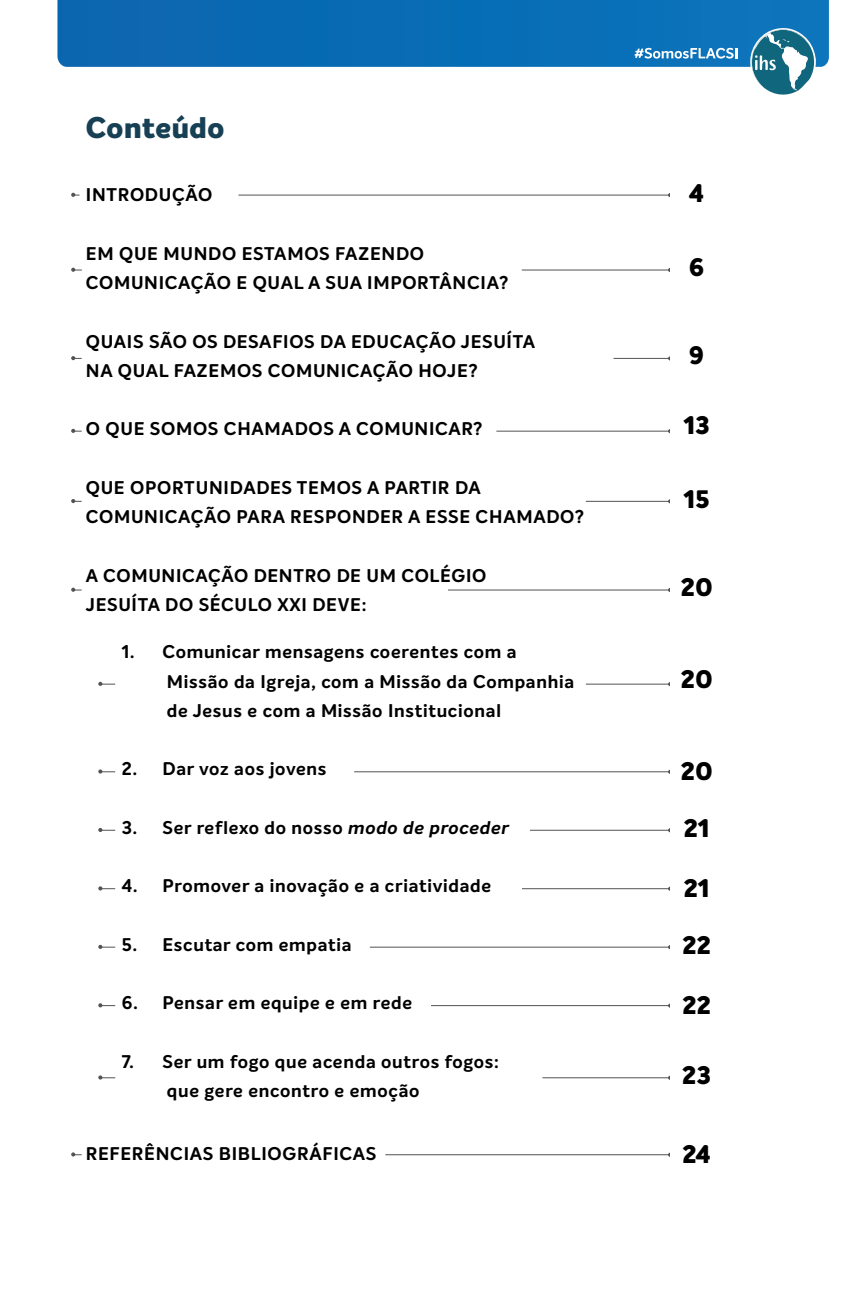
<style>
.page{position:relative;width:862px;height:1308px;background:#fff}
.page>*{position:absolute;margin:0;border:0;box-sizing:border-box;transform-origin:0 0}
.t1{font:800 29.25px "Intelo";letter-spacing:.02em;color:#174054}
.t2{font:800 24.75px "Intelo";letter-spacing:.02em;color:#000}
.t3{font:700 18px/29.2px "Intelo";letter-spacing:.04em;color:#000}
.s1{font-style:italic}
</style>
<div class="page">
<hr style="left:74px;top:358px;width:610px;height:1px;background:#535353">
<hr style="left:74px;top:431px;width:610px;height:1px;background:#535353">
<hr style="left:74px;top:501px;width:610px;height:1px;background:#535353">
<hr style="left:74px;top:589px;width:610px;height:1px;background:#535353">
<hr style="left:101px;top:683px;width:586px;height:1px;background:#535353">
<hr style="left:101px;top:771px;width:586px;height:1px;background:#535353">
<hr style="left:101px;top:830px;width:586px;height:1px;background:#535353">
<hr style="left:101px;top:888px;width:586px;height:1px;background:#535353">
<hr style="left:101px;top:946px;width:586px;height:1px;background:#535353">
<hr style="left:101px;top:1005px;width:586px;height:1px;background:#535353">
<hr style="left:101px;top:1077px;width:586px;height:1px;background:#535353">
<hr style="left:74px;top:1154px;width:610px;height:1px;background:#535353">
<hr style="left:74px;top:270px;width:610px;height:1px;background:#535353">
<hr style="left:74px;top:195px;width:610px;height:1px;background:#535353">
<div style="left:57px;top:0;width:771px;height:67px;background:#096cb5"></div>
<svg style="left:749px;top:27px;width:66px;height:68px"></svg>
<svg style="left:634px;top:48px;width:102px;height:11px"></svg>
<svg style="left:71px;top:356px;width:4px;height:4px"></svg>
<svg style="left:71px;top:429px;width:4px;height:4px"></svg>
<svg style="left:71px;top:499px;width:4px;height:4px"></svg>
<svg style="left:71px;top:587px;width:4px;height:5px"></svg>
<svg style="left:98px;top:682px;width:4px;height:4px"></svg>
<svg style="left:98px;top:769px;width:4px;height:4px"></svg>
<svg style="left:98px;top:828px;width:4px;height:4px"></svg>
<svg style="left:98px;top:886px;width:4px;height:4px"></svg>
<svg style="left:98px;top:944px;width:4px;height:5px"></svg>
<svg style="left:98px;top:1003px;width:4px;height:4px"></svg>
<svg style="left:98px;top:1075px;width:4px;height:4px"></svg>
<svg style="left:71px;top:1152px;width:4px;height:4px"></svg>
<svg style="left:71px;top:268px;width:4px;height:4px"></svg>
<svg style="left:71px;top:193px;width:4px;height:4px"></svg>
<div style="left:669px;top:183px;width:53px;height:1111px;background:#fff"></div>
<div style="left:79px;top:182px;width:159px;height:25px;background:#fff;border-radius:13px"></div>
<div style="left:82px;top:259px;width:439px;height:26px;background:#fff;border-radius:13px"></div>
<div style="left:82px;top:330px;width:531px;height:55px;background:#fff;border-radius:20px"></div>
<div style="left:82px;top:410px;width:414px;height:45px;background:#fff;border-radius:20px"></div>
<div style="left:82px;top:481px;width:503px;height:44px;background:#fff;border-radius:20px"></div>
<div style="left:82px;top:569px;width:365px;height:45px;background:#fff;border-radius:20px"></div>
<div style="left:115px;top:663px;width:470px;height:45px;background:#fff;border-radius:20px"></div>
<div style="left:115px;top:751px;width:239px;height:45px;background:#fff;border-radius:20px"></div>
<div style="left:115px;top:809px;width:414px;height:45px;background:#fff;border-radius:20px"></div>
<div style="left:115px;top:868px;width:406px;height:44px;background:#fff;border-radius:20px"></div>
<div style="left:115px;top:926px;width:254px;height:45px;background:#fff;border-radius:20px"></div>
<div style="left:115px;top:985px;width:316px;height:44px;background:#fff;border-radius:20px"></div>
<div style="left:115px;top:1057px;width:427px;height:44px;background:#fff;border-radius:20px"></div>
<div style="left:82px;top:1134px;width:303px;height:44px;background:#fff;border-radius:20px"></div>
<h1 class="t1" style="left:86px;top:109px;width:140px">Conteúdo</h1>
<p class="t3" style="left:86px;top:181px;width:128px">INTRODUÇÃO</p>
<p class="t3" style="left:86px;top:239px;width:424px">EM QUE MUNDO ESTAMOS FAZENDO<br>COMUNICAÇÃO E QUAL A SUA IMPORTÂNCIA?</p>
<p class="t3" style="left:86px;top:327px;width:450px">QUAIS SÃO OS DESAFIOS DA EDUCAÇÃO JESUÍTA<br>NA QUAL FAZEMOS COMUNICAÇÃO HOJE?</p>
<p class="t3" style="left:86px;top:415px;width:398px">O QUE SOMOS CHAMADOS A COMUNICAR?</p>
<p class="t3" style="left:86px;top:473px;width:499px">QUE OPORTUNIDADES TEMOS A PARTIR DA<br>COMUNICAÇÃO PARA RESPONDER A ESSE CHAMADO?</p>
<p class="t3" style="left:86px;top:561px;width:402px">A COMUNICAÇÃO DENTRO DE UM COLÉGIO<br>JESUÍTA DO SÉCULO XXI DEVE:</p>
<p class="t3" style="left:167px;top:637px;width:408px;text-indent:-45px">1. Comunicar mensagens coerentes com a<br>Missão da Igreja, com a Missão da Companhia de Jesus e com a Missão Institucional</p>
<p class="t3" style="left:122px;top:754px;width:206px">2. Dar voz aos jovens</p>
<p class="t3" style="left:122px;top:813px;width:388px">3. Ser reflexo do nosso <span class="s1">modo de proceder</span></p>
<p class="t3" style="left:122px;top:871px;width:370px">4. Promover a inovação e a criatividade</p>
<p class="t3" style="left:122px;top:930px;width:231px">5. Escutar com empatia</p>
<p class="t3" style="left:122px;top:988px;width:291px">6. Pensar em equipe e em rede</p>
<p class="t3" style="left:167px;top:1047px;width:334px;text-indent:-45px">7. Ser um fogo que acenda outros fogos: que gere encontro e emoção</p>
<p class="t3" style="left:86px;top:1139px;width:292px">REFERÊNCIAS BIBLIOGRÁFICAS</p>
<h2 class="t2" style="left:688px;top:177px;width:16px">4</h2>
<h2 class="t2" style="left:688px;top:251px;width:16px">6</h2>
<h2 class="t2" style="left:688px;top:339px;width:16px">9</h2>
<h2 class="t2" style="left:683px;top:409px;width:27px">13</h2>
<h2 class="t2" style="left:683px;top:483px;width:27px">15</h2>
<h2 class="t2" style="left:680px;top:571px;width:33px">20</h2>
<h2 class="t2" style="left:680px;top:663px;width:33px">20</h2>
<h2 class="t2" style="left:680px;top:755px;width:33px">20</h2>
<h2 class="t2" style="left:683px;top:812px;width:27px">21</h2>
<h2 class="t2" style="left:683px;top:872px;width:27px">21</h2>
<h2 class="t2" style="left:682px;top:929px;width:30px">22</h2>
<h2 class="t2" style="left:682px;top:989px;width:30px">22</h2>
<h2 class="t2" style="left:682px;top:1059px;width:30px">23</h2>
<h2 class="t2" style="left:682px;top:1138px;width:30px">24</h2>
</div>
